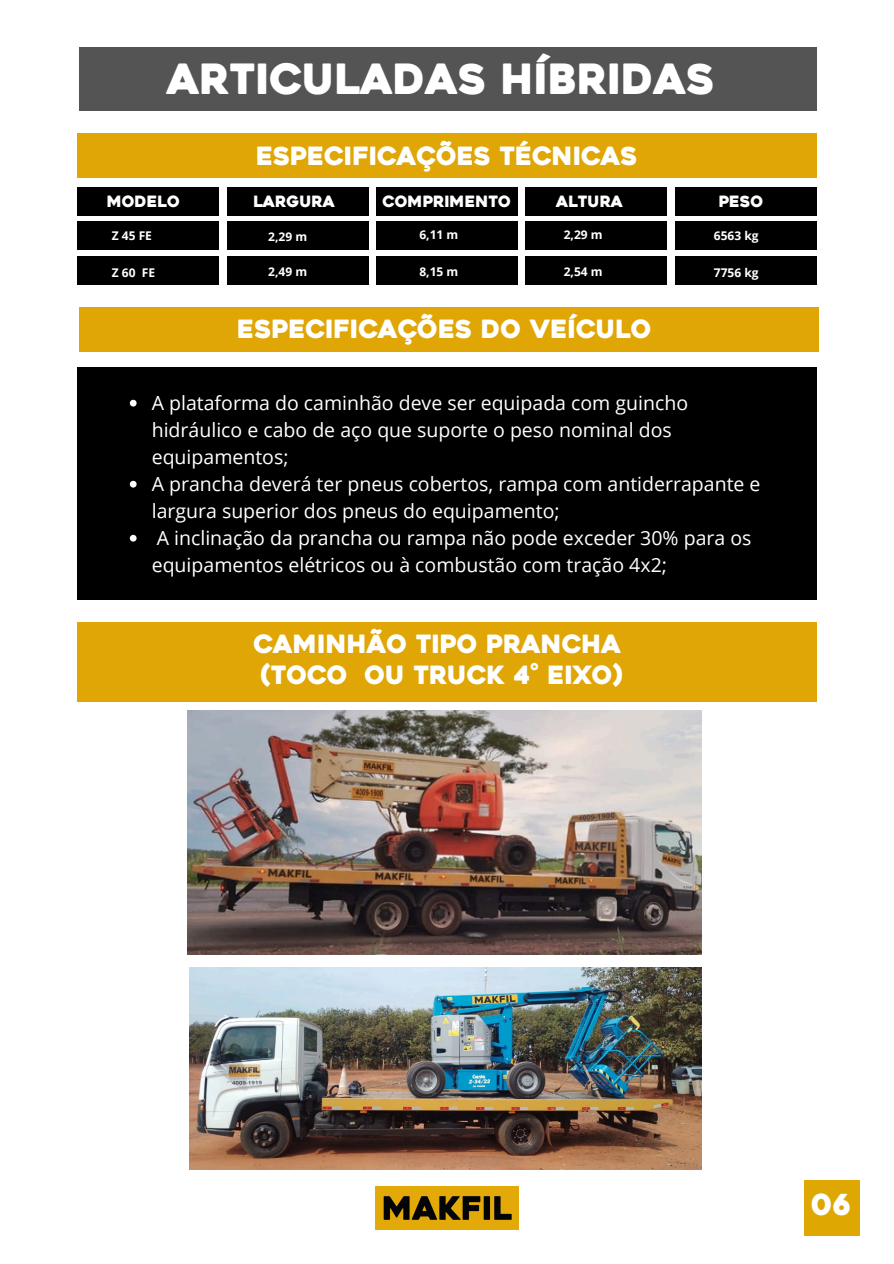
<style>
.page{position:relative;width:894px;height:1264px;background:#fff}
.page>*{position:absolute;margin:0;border:0;box-sizing:border-box;transform-origin:0 0}
.t1{font:41.55px "Heavitas";color:#fff}
.t2{font:28.8px "Heavitas";color:#fff}
.t3{font:25.05px "Heavitas";color:#fff}
.t4{font:19.5px/27px "Open Sans";color:#fff}
.t5{font:15.45px "Heavitas";color:#fff}
.t6{font:700 12px "Open Sans";color:#fff}
</style>
<div class="page">
<div style="left:77px;top:133px;width:739px;height:44px;background:#e0a606"></div>
<img style="left:375px;top:1186px;width:143px;height:43px">
<div style="left:77px;top:187px;width:142px;height:28px;background:#000"></div>
<div style="left:227px;top:187px;width:141px;height:28px;background:#000"></div>
<div style="left:376px;top:187px;width:141px;height:28px;background:#000"></div>
<div style="left:525px;top:187px;width:142px;height:28px;background:#000"></div>
<div style="left:674px;top:187px;width:142px;height:28px;background:#000"></div>
<div style="left:77px;top:221px;width:142px;height:29px;background:#000"></div>
<div style="left:227px;top:221px;width:141px;height:29px;background:#000"></div>
<div style="left:376px;top:221px;width:141px;height:29px;background:#000"></div>
<div style="left:525px;top:221px;width:142px;height:29px;background:#000"></div>
<div style="left:674px;top:221px;width:142px;height:29px;background:#000"></div>
<div style="left:77px;top:256px;width:142px;height:28px;background:#000"></div>
<div style="left:227px;top:256px;width:141px;height:28px;background:#000"></div>
<div style="left:376px;top:256px;width:141px;height:28px;background:#000"></div>
<div style="left:525px;top:256px;width:142px;height:28px;background:#000"></div>
<div style="left:674px;top:256px;width:142px;height:28px;background:#000"></div>
<div style="left:77px;top:622px;width:739px;height:79px;background:#e0a606"></div>
<img style="left:190px;top:967px;width:511px;height:202px">
<div style="left:79px;top:47px;width:737px;height:64px;background:#545454"></div>
<div style="left:79px;top:307px;width:739px;height:44px;background:#e0a606"></div>
<div style="left:77px;top:367px;width:739px;height:232px;background:#000"></div>
<img style="left:187px;top:710px;width:514px;height:244px">
<svg style="left:130px;top:400px;width:6px;height:6px"></svg>
<svg style="left:130px;top:481px;width:6px;height:6px"></svg>
<svg style="left:130px;top:535px;width:6px;height:6px"></svg>
<div style="left:804px;top:1179px;width:55px;height:56px;background:#dfa702"></div>
<p class="t1" style="left:167px;top:63px;width:549px">ARTICULADAS HÍBRIDAS</p>
<p class="t3" style="left:256px;top:146px;width:383px">ESPECIFICAÇÕES TÉCNICAS</p>
<p class="t5" style="left:107px;top:195px;width:75px">MODELO</p>
<p class="t5" style="left:253px;top:195px;width:83px">LARGURA</p>
<p class="t5" style="left:382px;top:195px;width:130px">COMPRIMENTO</p>
<p class="t5" style="left:556px;top:195px;width:68px">ALTURA</p>
<p class="t5" style="left:718px;top:195px;width:46px">PESO</p>
<p class="t6" style="left:112px;top:227px;width:42px">Z 45 FE</p>
<p class="t6" style="left:112px;top:264px;width:45px">Z 60 FE</p>
<p class="t6" style="left:563px;top:226px;width:40px">2,29 m</p>
<p class="t6" style="left:563px;top:263px;width:40px">2,54 m</p>
<p class="t6" style="left:419px;top:226px;width:40px">6,11 m</p>
<p class="t6" style="left:419px;top:263px;width:40px">8,15 m</p>
<p class="t6" style="left:713px;top:227px;width:46px">6563 kg</p>
<p class="t6" style="left:713px;top:264px;width:46px">7756 kg</p>
<p class="t6" style="left:268px;top:228px;width:40px">2,29 m</p>
<p class="t6" style="left:268px;top:263px;width:40px">2,49 m</p>
<p class="t3" style="left:237px;top:319px;width:416px">ESPECIFICAÇÕES DO VEÍCULO</p>
<h2 class="t4" style="left:152px;top:389px;width:537px">A plataforma do caminhão deve ser equipada com guincho hidráulico e cabo de aço que suporte o peso nominal dos equipamentos;</h2>
<p class="t4" style="left:152px;top:470px;width:610px">A prancha deverá ter pneus cobertos, rampa com antiderrapante e largura superior dos pneus do equipamento;</p>
<p class="t4" style="left:152px;top:524px;width:601px">A inclinação da prancha ou rampa não pode exceder 30% para os equipamentos elétricos ou à combustão com tração 4x2;</p>
<p class="t3" style="left:253px;top:633px;width:369px">CAMINHÃO TIPO PRANCHA</p>
<p class="t3" style="left:261px;top:665px;width:363px">(TOCO OU TRUCK 4° EIXO)</p>
<p class="t2" style="left:810px;top:1192px;width:42px">06</p>
</div>
